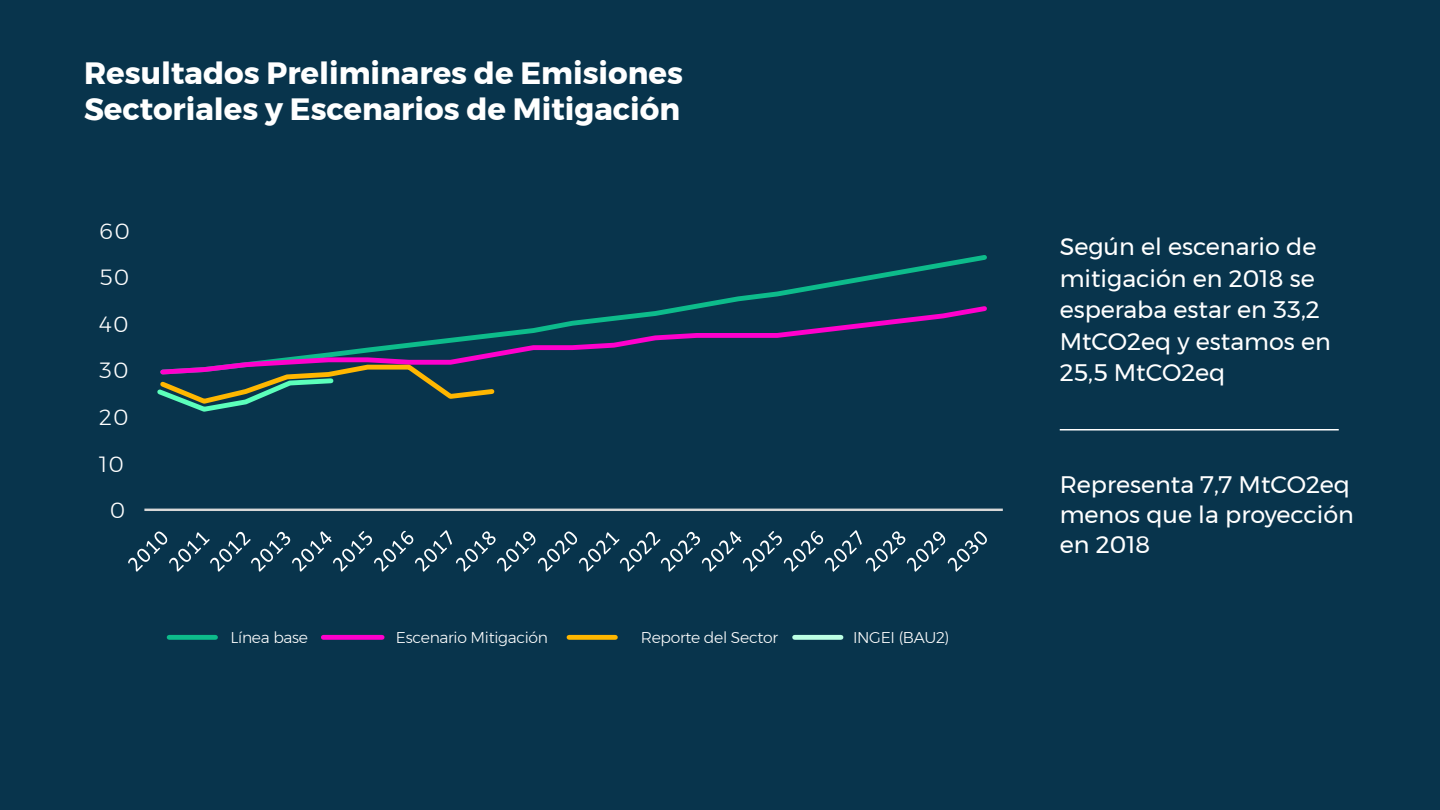
<style>
.page{position:relative;width:1440px;height:810px;background:#fff}
.page>*{position:absolute;margin:0;border:0;box-sizing:border-box;transform-origin:0 0}
.t1{font:700 30.75px/36.9px "Montserrat";color:#fff}
.t2{font:23.85px/31.5px "Montserrat";color:#fff}
.t3{font:300 21.98px "Montserrat";letter-spacing:.05em;color:#fff}
.t4{font:300 15.6px "Montserrat";letter-spacing:-.02em;color:#fff}
</style>
<div class="page">
<div style="left:0;top:0;width:1439px;height:810px;background:#08344c"></div>
<hr style="left:144px;top:509px;width:859px;height:2px;background:#d7d7d7">
<svg style="left:701px;top:255px;width:286px;height:48px"></svg>
<svg style="left:248px;top:303px;width:739px;height:59px"></svg>
<svg style="left:157px;top:362px;width:338px;height:50px"></svg>
<svg style="left:128px;top:530px;width:859px;height:42px"></svg>
<div style="left:169px;top:635px;width:46px;height:5px;background:#0dbb8b"></div>
<div style="left:323px;top:635px;width:59px;height:5px;background:#f0c"></div>
<div style="left:569px;top:635px;width:46px;height:5px;background:#ffb700"></div>
<div style="left:795px;top:635px;width:46px;height:5px;background:#bcffe3"></div>
<hr style="left:1060px;top:429px;width:279px;height:1px;background:#fff">
<p class="t1" style="left:84px;top:54px;width:601px">Resultados Preliminares de Emisiones<br>Sectoriales y Escenarios de Mitigación</p>
<p class="t3" style="left:99px;top:215px;width:32px">60</p>
<p class="t3" style="left:99px;top:261px;width:32px">50</p>
<p class="t3" style="left:99px;top:308px;width:31px">40</p>
<p class="t3" style="left:99px;top:354px;width:31px">30</p>
<p class="t3" style="left:99px;top:401px;width:31px">20</p>
<p class="t3" style="left:99px;top:447px;width:26px">10</p>
<p class="t3" style="left:110px;top:494px;width:17px">0</p>
<p class="t4" style="left:231px;top:626px;width:79px">Línea base</p>
<p class="t4" style="left:396px;top:626px;width:154px">Escenario Mitigación</p>
<p class="t4" style="left:641px;top:626px;width:139px">Reporte del Sector</p>
<p class="t4" style="left:853px;top:626px;width:98px">INGEI (BAU2)</p>
<p class="t2" style="left:1060px;top:231px;width:273px">Según el escenario de mitigación en 2018 se esperaba estar en 33,2<br>MtCO2eq y estamos en<br>25,5 MtCO2eq</p>
<p class="t2" style="left:1060px;top:469px;width:296px;line-height:30px">Representa 7,7 MtCO2eq menos que la proyección en 2018</p>
</div>
